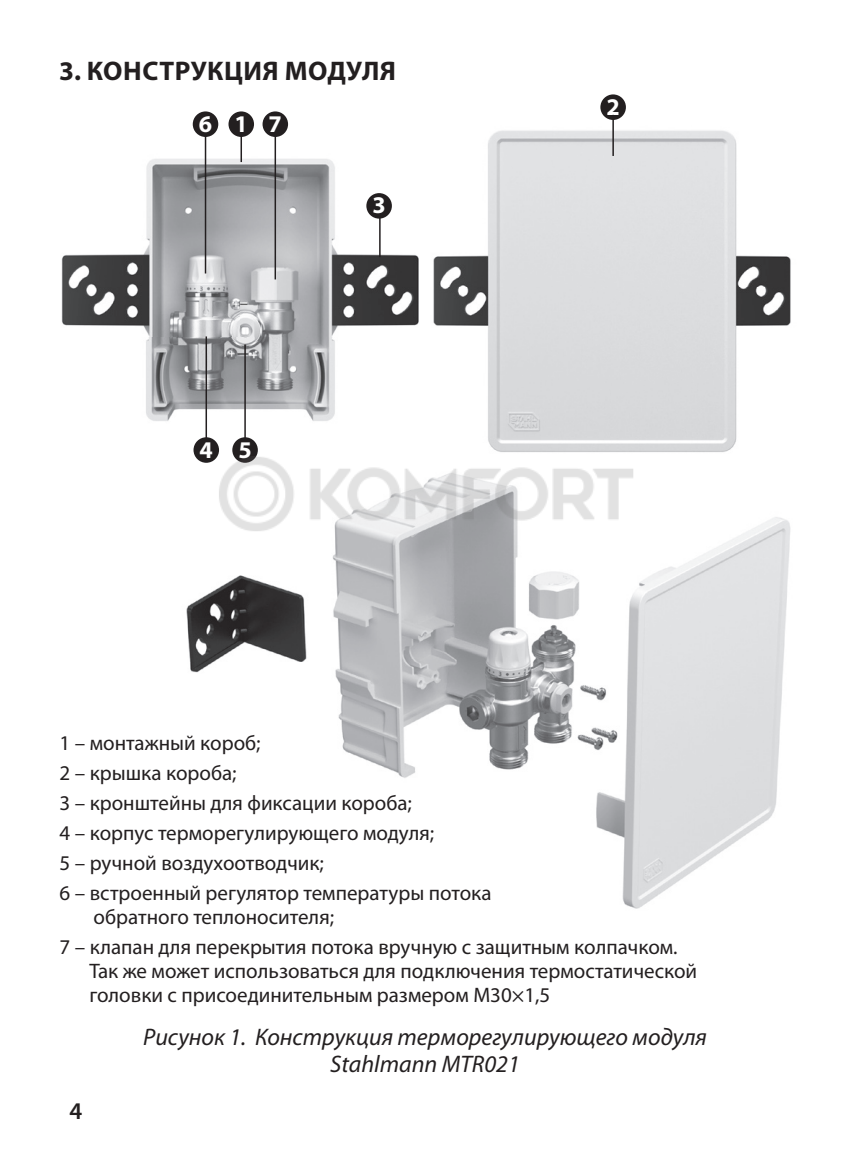
<style>
.page{position:relative;width:851px;height:1174px;background:#fff}
.page>*{position:absolute;margin:0;border:0;box-sizing:border-box;transform-origin:0 0}
.t1{font:700 27px "Myriad Pro";letter-spacing:.02em;color:#231f20}
.t2{font:italic 24px/27px "Myriad Pro";color:#231f20;text-align:center}
.t3{font:700 24px "Myriad Pro";color:#fff}
.t4{font:600 24px "Myriad Pro";color:#231f20}
.t5{font:21px/30px "Myriad Pro";color:#231f20}
</style>
<div class="page">
<img style="left:186px;top:461px;width:605px;height:448px">
<img style="left:61px;top:149px;width:358px;height:272px">
<img style="left:433px;top:121px;width:358px;height:341px">
<div style="left:228px;top:111px;width:26px;height:26px;background:#231f20;border-radius:50%"></div>
<div style="left:600px;top:94px;width:25px;height:26px;background:#231f20;border-radius:50%"></div>
<div style="left:193px;top:111px;width:25px;height:26px;background:#231f20;border-radius:50%"></div>
<div style="left:262px;top:111px;width:26px;height:26px;background:#231f20;border-radius:50%"></div>
<div style="left:193px;top:437px;width:26px;height:26px;background:#231f20;border-radius:50%"></div>
<div style="left:232px;top:437px;width:26px;height:26px;background:#231f20;border-radius:50%"></div>
<div style="left:366px;top:193px;width:26px;height:26px;background:#231f20;border-radius:50%"></div>
<hr style="left:240px;top:133px;width:2px;height:29px;background:#231f20">
<hr style="left:612px;top:115px;width:1px;height:41px;background:#231f20">
<hr style="left:205px;top:135px;width:1px;height:138px;background:#231f20">
<hr style="left:274px;top:135px;width:2px;height:144px;background:#231f20">
<hr style="left:205px;top:336px;width:2px;height:105px;background:#231f20">
<hr style="left:244px;top:344px;width:2px;height:97px;background:#231f20">
<hr style="left:379px;top:216px;width:1px;height:41px;background:#231f20">
<img style="left:213px;top:447px;width:425px;height:93px">
<p class="t1" style="left:59px;top:56px;width:338px">3. КОНСТРУКЦИЯ МОДУЛЯ</p>
<p class="t3" style="left:199px;top:110px;width:15px">6</p>
<p class="t3" style="left:268px;top:110px;width:15px">7</p>
<p class="t3" style="left:234px;top:110px;width:15px">1</p>
<p class="t3" style="left:199px;top:436px;width:54px">4 5</p>
<p class="t3" style="left:372px;top:192px;width:15px">3</p>
<p class="t3" style="left:606px;top:93px;width:15px">2</p>
<p class="t5" style="left:60px;top:728px;width:433px">1 – монтажный короб;<br>2 – крышка короба;<br>3 – кронштейны для фиксации короба;<br>4 – корпус терморегулирующего модуля;<br>5 – ручной воздухоотводчик;<br>6 – встроенный регулятор температуры потока</p>
<p class="t5" style="left:60px;top:902px;width:619px;text-indent:34px">обратного теплоносителя;<br>7 – клапан для перекрытия потока вручную с защитным колпачком.</p>
<p class="t5" style="left:89px;top:959px;width:609px;line-height:24px">Так же может использоваться для подключения термостатической головки с присоединительным размером М30×1,5</p>
<p class="t4" style="left:70px;top:1097px;width:14px">4</p>
<p class="t2" style="left:143px;top:1023px;width:565px">Рисунок 1. Конструкция терморегулирующего модуля<br>Stahlmann MTR021</p>
</div>
